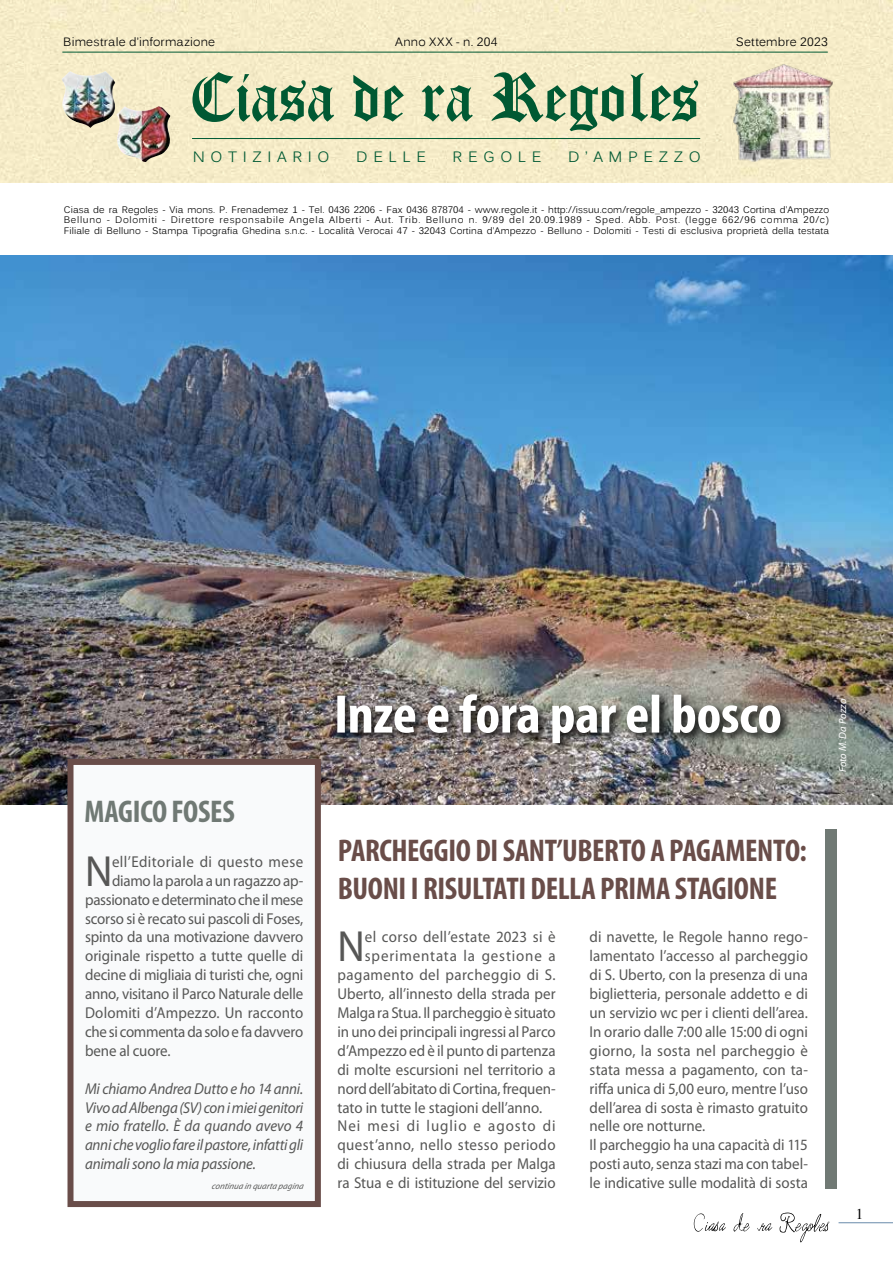
<style>
.page{position:relative;width:893px;height:1263px;background:#fff}
.page>*{position:absolute;margin:0;border:0;box-sizing:border-box;transform-origin:0 0}
.t1{font:43.8px "Myriad Pro";color:#575756;scale:.95 1}
.t2{font:700 condensed 31.5px "Myriad Pro";letter-spacing:-.015em;color:#694d49}
.t3{font:700 condensed 31.5px "Myriad Pro";letter-spacing:-.01em;color:#707974}
.t4{font:15.75px/18.9px "Myriad Pro";color:#575756;scale:.95 1}
.t5{font:italic 15.75px/18.9px "Myriad Pro";letter-spacing:-.02em;color:#575756;text-align:justify;scale:.95 1}
.t6{font:15.75px "Myriad Pro";letter-spacing:.025em;color:#575756;scale:.95 1}
.t7{font:15.75px "Myriad Pro";letter-spacing:-.02em;color:#575756;scale:.95 1}
.t8{font:15.75px "Myriad Pro";letter-spacing:.03em;color:#575756;scale:.95 1}
.t9{font:15.75px "Myriad Pro";letter-spacing:.06em;color:#575756;scale:.95 1}
.t10{font:15.75px "Myriad Pro";letter-spacing:.055em;color:#575756;scale:.95 1}
.t11{font:15px "Kalinga";letter-spacing:.375em;color:#005933}
.t12{font:15px "Times";color:#000}
.t13{font:12px "Kalinga";letter-spacing:.015em;color:#000}
.t14{font:12px "Kalinga";letter-spacing:.035em;color:#000}
.t15{font:italic 10.5px "Myriad Pro";letter-spacing:.005em;color:#fff}
.t16{font:9.45px/10.5px "Kalinga";letter-spacing:.01em;color:#000;text-align:justify}
.t17{font:italic 9px "Myriad Pro";color:#575756;scale:.95 1}
</style>
<div class="page">
<hr style="left:838px;top:1222px;width:55px;height:1px;background:#698aaa">
<svg style="left:694px;top:1212px;width:135px;height:30px"></svg>
<img style="left:0;top:256px;width:893px;height:549px">
<div style="left:0;top:0;width:893px;height:183px;background:#f6ecc8"></div>
<hr style="left:192px;top:138px;width:508px;height:1px;background:#005933">
<hr style="left:62px;top:52px;width:766px;height:1px;background:#005933">
<img style="left:732px;top:64px;width:102px;height:98px">
<img style="left:62px;top:71px;width:53px;height:57px">
<img style="left:117px;top:106px;width:53px;height:56px">
<svg style="left:192px;top:72px;width:506px;height:59px;background:#b3c49f"></svg>
<div style="left:826px;top:829px;width:11px;height:359px;background:#707974"></div>
<div style="left:333px;top:690px;width:459px;height:64px;background:#000;opacity:.7"></div>
<svg style="left:337px;top:694px;width:443px;height:49px"></svg>
<div style="left:68px;top:759px;width:253px;height:448px;background:#f9fafb;border:6px solid #694d49"></div>
<p class="t13" style="left:63px;top:34px;width:154px">Bimestrale d’informazione</p>
<p class="t14" style="left:395px;top:34px;width:104px">Anno XXX - n. 204</p>
<p class="t13" style="left:736px;top:34px;width:93px">Settembre 2023</p>
<p class="t11" style="left:193px;top:147px;width:138px">NOTIZIARIO</p>
<p class="t11" style="left:356px;top:147px;width:71px">DELLE</p>
<p class="t11" style="left:453px;top:147px;width:90px">REGOLE</p>
<p class="t11" style="left:568px;top:147px;width:134px">D’AMPEZZO</p>
<p class="t16" style="left:64px;top:205px;width:767px">Ciasa de ra Regoles - Via mons. P. Frenademez 1 - Tel. 0436 2206 - Fax 0436 878704 - www.regole.it - http://issuu.com/regole_ampezzo - 32043 Cortina d’Ampezzo Belluno - Dolomiti - Direttore responsabile Angela Alberti - Aut. Trib. Belluno n. 9/89 del 20.09.1989 - Sped. Abb. Post. (legge 662/96 comma 20/c)<br>Filiale di Belluno - Stampa Tipografia Ghedina s.n.c. - Località Verocai 47 - 32043 Cortina d’Ampezzo - Belluno - Dolomiti - Testi di esclusiva proprietà della testata</p>
<h2 class="t3" style="left:85px;top:792px;width:152px">MAGICO FOSES</h2>
<p class="t6" style="left:112px;top:852px;width:203px">ell’Editoriale di questo mese</p>
<p class="t4" style="left:112px;top:871px;width:203px">diamo la parola a un ragazzo ap-</p>
<p class="t7" style="left:85px;top:890px;width:231px">passionato e determinato che il mese</p>
<p class="t4" style="left:85px;top:908px;width:231px">scorso si è recato sui pascoli di Foses,</p>
<p class="t4" style="left:85px;top:927px;width:231px">spinto da una motivazione davvero</p>
<p class="t4" style="left:85px;top:946px;width:231px">originale rispetto a tutte quelle di</p>
<p class="t4" style="left:85px;top:965px;width:231px">decine di migliaia di turisti che, ogni</p>
<p class="t4" style="left:85px;top:984px;width:231px">anno, visitano il Parco Naturale delle</p>
<p class="t4" style="left:85px;top:1003px;width:231px">Dolomiti d’Ampezzo. Un racconto</p>
<p class="t4" style="left:85px;top:1022px;width:231px">che si commenta da solo e fa davvero</p>
<p class="t4" style="left:85px;top:1041px;width:91px">bene al cuore.</p>
<p class="t5" style="left:85px;top:1079px;width:231px">Mi chiamo Andrea Dutto e ho 14 anni.<br>Vivo ad Albenga (SV) con i miei genitori e mio fratello. È da quando avevo 4 anni che voglio fare il pastore, infatti gli animali sono la mia passione.</p>
<h1 class="t1" style="left:85px;top:844px;width:30px">N</h1>
<p class="t17" style="left:212px;top:1180px;width:101px">continua in quarta pagina</p>
<h2 class="t2" style="left:338px;top:830px;width:470px">PARCHEGGIO DI SANT’UBERTO A PAGAMENTO:</h2>
<h2 class="t2" style="left:338px;top:868px;width:441px">BUONI I RISULTATI DELLA PRIMA STAGIONE</h2>
<h1 class="t1" style="left:338px;top:920px;width:30px">N</h1>
<p class="t6" style="left:365px;top:927px;width:202px">el corso dell’estate 2023 si è</p>
<p class="t10" style="left:365px;top:946px;width:202px">sperimentata la gestione a</p>
<p class="t8" style="left:338px;top:965px;width:231px">pagamento del parcheggio di S.</p>
<p class="t4" style="left:338px;top:984px;width:231px">Uberto, all’innesto della strada per</p>
<p class="t4" style="left:338px;top:1003px;width:231px">Malga ra Stua. Il parcheggio è situato</p>
<p class="t4" style="left:338px;top:1022px;width:231px">in uno dei principali ingressi al Parco</p>
<p class="t4" style="left:338px;top:1041px;width:231px">d’Ampezzo ed è il punto di partenza</p>
<p class="t4" style="left:338px;top:1060px;width:231px">di molte escursioni nel territorio a</p>
<p class="t4" style="left:338px;top:1079px;width:231px">nord dell’abitato di Cortina, frequen-</p>
<p class="t4" style="left:338px;top:1097px;width:217px">tato in tutte le stagioni dell’anno.</p>
<p class="t9" style="left:338px;top:1116px;width:231px">Nei mesi di luglio e agosto di</p>
<p class="t6" style="left:338px;top:1135px;width:231px">quest’anno, nello stesso periodo</p>
<p class="t4" style="left:338px;top:1154px;width:231px">di chiusura della strada per Malga</p>
<p class="t4" style="left:338px;top:1173px;width:231px">ra Stua e di istituzione del servizio</p>
<p class="t4" style="left:590px;top:927px;width:231px">di navette, le Regole hanno rego&shy;lamentato l’accesso al parcheggio di S. Uberto, con la presenza di una biglietteria, personale addetto e di un servizio wc per i clienti dell’area.<br>In orario dalle 7:00 alle 15:00 di ogni giorno, la sosta nel parcheggio è stata messa a pagamento, con ta&shy;riffa unica di 5,00 euro, mentre l’uso dell’area di sosta è rimasto gratuito nelle ore notturne.<br>Il parcheggio ha una capacità di 115 posti auto, senza stazi ma con tabel&shy;le indicative sulle modalità di sosta</p>
<p class="t15" style="left:836px;top:772px;width:75px;rotate:-90deg">Foto M. Da Pozzo</p>
<p class="t12" style="left:856px;top:1200px;width:9px">1</p>
</div>
